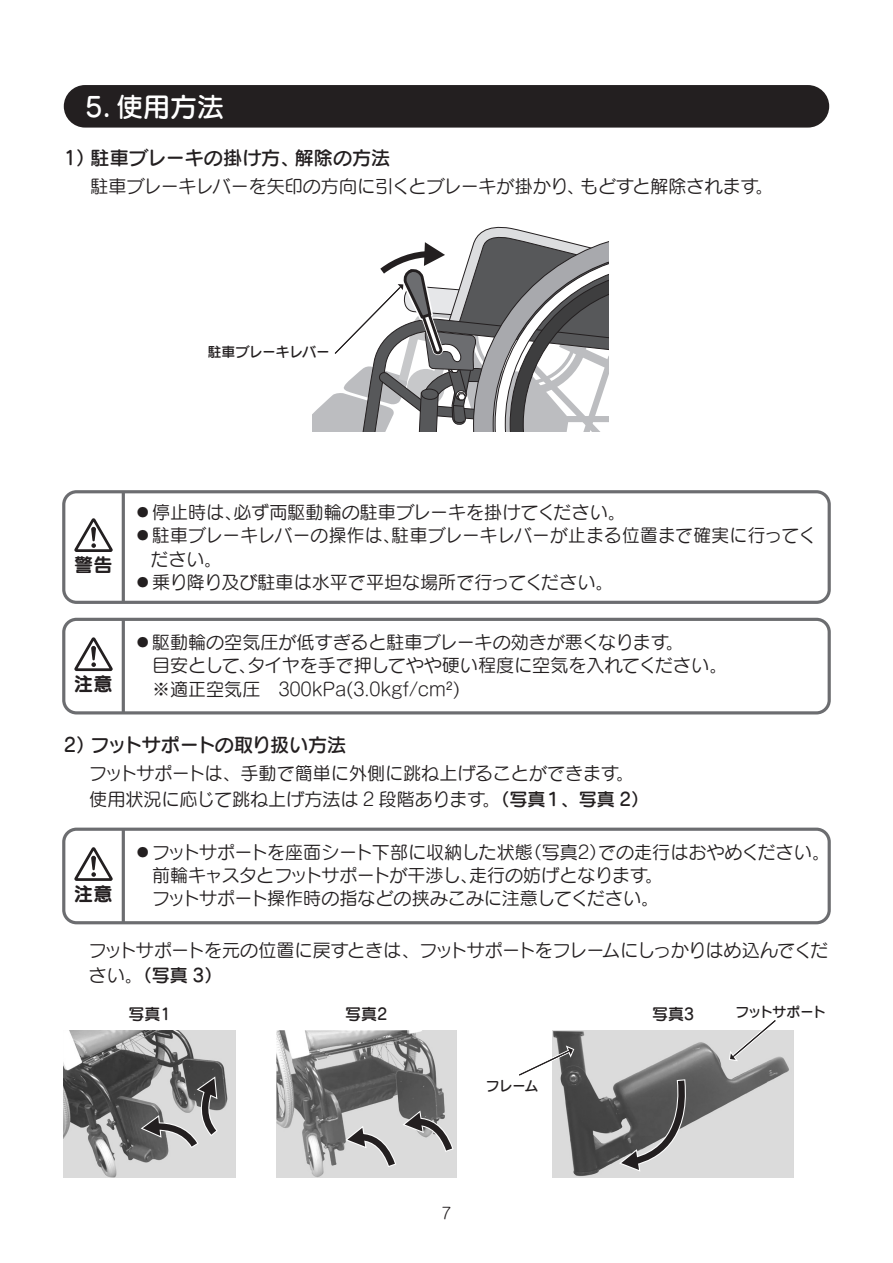
<style>
.page{position:relative;width:893px;height:1263px;background:#fff}
.page>*{position:absolute;margin:0;border:0;box-sizing:border-box;transform-origin:0 0}
.t1{font:27px "Seurat Pro DB";color:#fff}
.t2{font:19.2px "Seurat Pro DB";color:#231f20}
.t3{font:19.2px "Seurat Pro B";color:#231f20}
.t4{font:18px/23.4px "Seurat Pro M";color:#231f20}
.t5{font:18px "Seurat Pro M";letter-spacing:-.02em;color:#231f20}
.t6{font:300 18px "Shin M Go Pr 6 N";color:#231f20}
.t7{font:18px "Seurat Pro DB";color:#231f20}
.t8{font:15.9px "Seurat Pro DB";color:#231f20}
.t9{font:300 15.45px "Shin M Go Pr 6 N";color:#231f20}
.t10{font:13.8px "Seurat Pro DB";letter-spacing:-.03em;color:#231f20}
.t11{font:13.8px "Seurat Pro DB";letter-spacing:-.065em;color:#231f20}
.s1{font-family:"Seurat Pro M";font-weight:400}
.s2{font-family:"Shin M Go Pr 6 N";font-weight:300}
.s3{font-family:"Seurat Pro DB"}
.s4{font-family:"Seurat Pro M"}
</style>
<div class="page">
<img style="left:64px;top:1030px;width:172px;height:148px">
<img style="left:276px;top:1030px;width:180px;height:148px">
<img style="left:552px;top:1030px;width:242px;height:148px">
<div style="left:64px;top:85px;width:765px;height:43px;background:#231f20;border-radius:21px"></div>
<div style="left:62px;top:490px;width:769px;height:114px;border:3px solid #6c6d70;border-radius:13px"></div>
<hr style="left:122px;top:492px;width:3px;height:110px;background:#6c6d70">
<div style="left:62px;top:618px;width:769px;height:96px;border:3px solid #6c6d70;border-radius:13px"></div>
<hr style="left:122px;top:619px;width:3px;height:94px;background:#6c6d70">
<div style="left:62px;top:828px;width:769px;height:96px;border:3px solid #6c6d70;border-radius:13px"></div>
<hr style="left:122px;top:829px;width:3px;height:94px;background:#6c6d70">
<svg style="left:519px;top:1043px;width:57px;height:36px"></svg>
<svg style="left:728px;top:1020px;width:52px;height:43px"></svg>
<svg style="left:139px;top:1074px;width:80px;height:75px;background:#919090"></svg>
<svg style="left:343px;top:1109px;width:112px;height:59px;background:#bbb"></svg>
<svg style="left:617px;top:1078px;width:73px;height:95px;background:#797979"></svg>
<svg style="left:74px;top:518px;width:39px;height:34px"></svg>
<svg style="left:74px;top:637px;width:39px;height:34px"></svg>
<svg style="left:74px;top:847px;width:39px;height:34px"></svg>
<svg style="left:312px;top:226px;width:297px;height:206px"></svg>
<h1 class="t1" style="left:85px;top:89px;width:141px">5．使用方法</h1>
<p class="t2" style="left:64px;top:146px;width:328px">1）駐車ブレーキの掛け方、解除の方法</p>
<p class="t4" style="left:90px;top:174px;width:685px">駐車ブレーキレバーを矢印の方向に引くとブレーキが掛かり、もどすと解除されます。</p>
<p class="t10" style="left:208px;top:342px;width:124px">駐車ブレーキレバー</p>
<p class="t3" style="left:74px;top:551px;width:40px">警告</p>
<p class="t3" style="left:74px;top:670px;width:40px">注意</p>
<p class="t4" style="left:134px;top:500px;width:493px">●停止時は、必ず両駆動輪の駐車ブレーキを掛けてください。</p>
<p class="t4" style="left:151px;top:523px;width:667px;text-indent:-17px">●駐車ブレーキレバーの操作は、駐車ブレーキレバーが止まる位置まで確実に行ってください。</p>
<p class="t4" style="left:134px;top:570px;width:481px">●乗り降り及び駐車は水平で平坦な場所で行ってください。</p>
<p class="t4" style="left:134px;top:630px;width:595px">●駆動輪の空気圧が低すぎると駐車ブレーキの効きが悪くなります。<br>　目安として、タイヤを手で押してやや硬い程度に空気を入れてください。</p>
<p class="t6" style="left:152px;top:674px;width:309px">※<span class="s1">適正空気圧　</span>３００kPa(3.0kgf/cm<sup>2</sup>)</p>
<p class="t2" style="left:64px;top:732px;width:284px">2）フットサポートの取り扱い方法</p>
<p class="t4" style="left:89px;top:760px;width:562px;line-height:25.5px">フットサポートは、手動で簡単に外側に跳ね上げることができます。使用状況に応じて跳ね上げ方法は <span class="s2">2</span> 段階あります。<span class="s3">（写真１、写真 2）</span></p>
<p class="t3" style="left:74px;top:880px;width:40px">注意</p>
<p class="t4" style="left:134px;top:839px;width:698px">●フットサポートを座面シート下部に収納した状態（写真<span class="s2">2</span>）での走行はおやめください。　前輪キャスタとフットサポートが干渉し、走行の妨げとなります。<br>　フットサポート操作時の指などの挟みこみに注意してください。</p>
<p class="t5" style="left:89px;top:938px;width:741px">フットサポートを元の位置に戻すときは、フットサポートをフレームにしっかりはめ込んでくだ</p>
<p class="t7" style="left:89px;top:963px;width:135px"><span class="s4">さい。</span>（写真 3）</p>
<p class="t8" style="left:129px;top:1003px;width:44px">写真1</p>
<p class="t8" style="left:345px;top:1003px;width:44px">写真2</p>
<p class="t8" style="left:652px;top:1003px;width:44px">写真3</p>
<p class="t10" style="left:486px;top:1076px;width:54px">フレーム</p>
<p class="t11" style="left:736px;top:1002px;width:91px">フットサポート</p>
<p class="t9" style="left:442px;top:1200px;width:11px">7</p>
</div>
